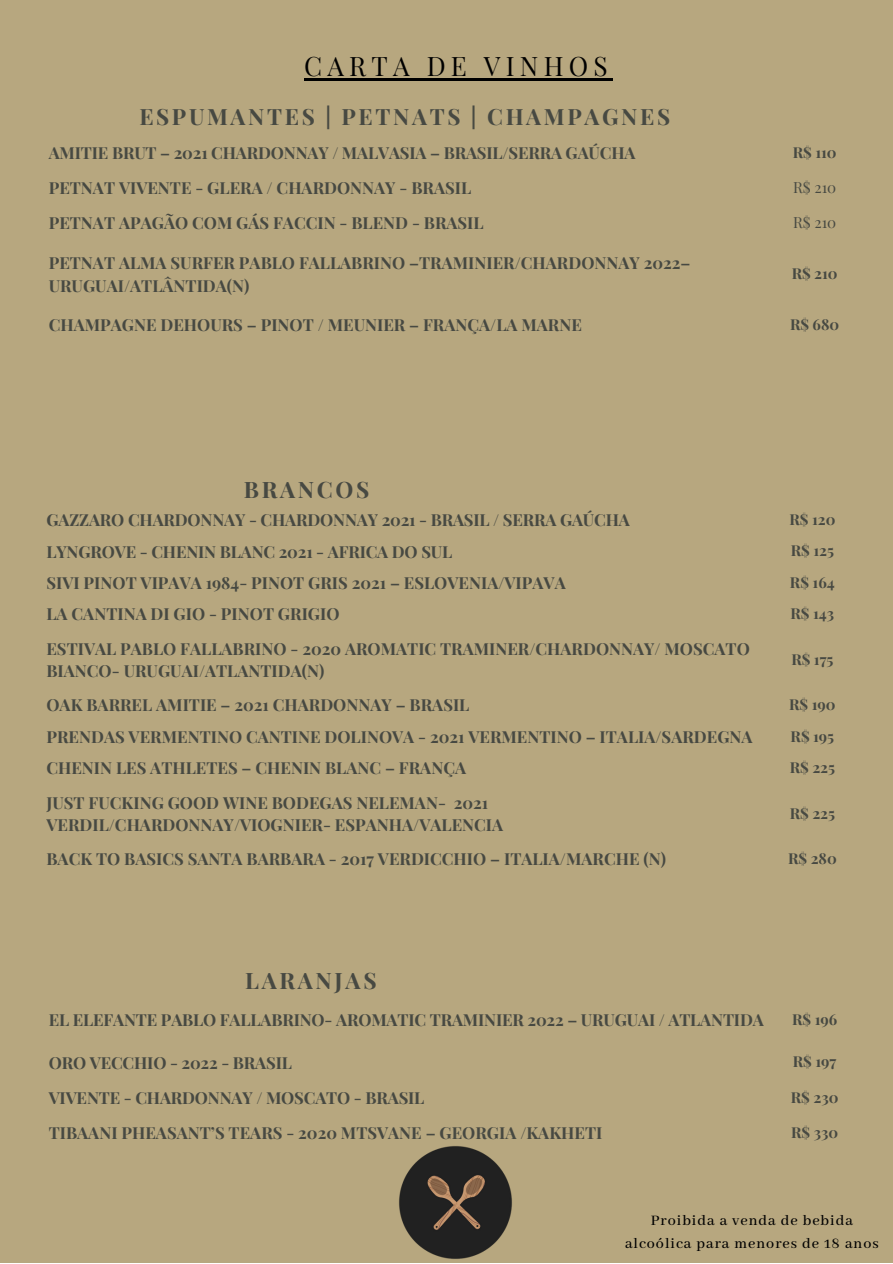
<style>
.page{position:relative;width:893px;height:1264px;background:#fff}
.page>*{position:absolute;margin:0;border:0;box-sizing:border-box;transform-origin:0 0}
.t1{font:26.25px "Playfair Display";letter-spacing:.2em;color:#000}
.t2{font:700 22.65px "Playfair Display";letter-spacing:.115em;color:#474942}
.t3{font:700 22.5px "Playfair Display";letter-spacing:.115em;color:#474942}
.t4{font:700 16.65px/22.5px "Playfair Display";color:#474942}
.t5{font:500 16.05px/22.5px "Abhaya Libre";letter-spacing:.06em;color:#000;text-align:center}
.t6{font:700 15.15px "Playfair Display";color:#474942}
.t7{font:15.15px "Playfair Display";color:#474942}
</style>
<div class="page">
<div style="left:0;top:0;width:892px;height:1262px;background:#b7a77f"></div>
<hr style="left:304px;top:78px;width:309px;height:2px;background:#000">
<img style="left:399px;top:1146px;width:113px;height:113px">
<p class="t1" style="left:304px;top:47px;width:305px">CARTA DE VINHOS</p>
<p class="t3" style="left:139px;top:100px;width:532px">ESPUMANTES | PETNATS | CHAMPAGNES</p>
<p class="t4" style="left:49px;top:141px;width:588px">AMITIE BRUT – 2021 CHARDONNAY / MALVASIA – BRASIL/SERRA GAÚCHA</p>
<p class="t6" style="left:792px;top:142px;width:45px">R$ 110</p>
<p class="t4" style="left:49px;top:176px;width:424px">PETNAT VIVENTE - GLERA / CHARDONNAY - BRASIL</p>
<p class="t7" style="left:793px;top:177px;width:45px">R$ 210</p>
<p class="t4" style="left:49px;top:211px;width:436px">PETNAT APAGÃO COM GÁS FACCIN - BLEND - BRASIL</p>
<p class="t7" style="left:793px;top:212px;width:45px">R$ 210</p>
<p class="t4" style="left:49px;top:251px;width:643px">PETNAT ALMA SURFER PABLO FALLABRINO –TRAMINIER/CHARDONNAY 2022–<br>URUGUAI/ATLÂNTIDA(N)</p>
<p class="t6" style="left:791px;top:263px;width:47px">R$ 210</p>
<p class="t4" style="left:49px;top:313px;width:534px">CHAMPAGNE DEHOURS – PINOT / MEUNIER – FRANÇA/LA MARNE</p>
<p class="t6" style="left:790px;top:313px;width:51px">R$ 680</p>
<p class="t2" style="left:244px;top:473px;width:127px">BRANCOS</p>
<p class="t4" style="left:46px;top:508px;width:585px">GAZZARO CHARDONNAY - CHARDONNAY 2021 - BRASIL / SERRA GAÚCHA</p>
<p class="t6" style="left:789px;top:508px;width:47px">R$ 120</p>
<p class="t4" style="left:46px;top:539px;width:407px">LYNGROVE - CHENIN BLANC 2021 - AFRICA DO SUL</p>
<p class="t6" style="left:790px;top:540px;width:45px">R$ 125</p>
<p class="t4" style="left:46px;top:570px;width:520px">SIVI PINOT VIPAVA 1984- PINOT GRIS 2021 – ESLOVENIA/VIPAVA</p>
<p class="t6" style="left:790px;top:571px;width:46px">R$ 164</p>
<p class="t4" style="left:46px;top:602px;width:294px">LA CANTINA DI GIO - PINOT GRIGIO</p>
<p class="t6" style="left:790px;top:602px;width:45px">R$ 143</p>
<p class="t4" style="left:46px;top:636px;width:705px">ESTIVAL PABLO FALLABRINO - 2020 AROMATIC TRAMINER/CHARDONNAY/ MOSCATO<br>BIANCO- URUGUAI/ATLANTIDA(N)</p>
<p class="t6" style="left:791px;top:648px;width:44px">R$ 175</p>
<p class="t4" style="left:46px;top:693px;width:424px">OAK BARREL AMITIE – 2021 CHARDONNAY – BRASIL</p>
<p class="t6" style="left:789px;top:693px;width:48px">R$ 190</p>
<p class="t4" style="left:46px;top:724px;width:707px">PRENDAS VERMENTINO CANTINE DOLINOVA - 2021 VERMENTINO – ITALIA/SARDEGNA</p>
<p class="t6" style="left:790px;top:725px;width:45px">R$ 195</p>
<p class="t4" style="left:46px;top:755px;width:421px">CHENIN LES ATHLETES – CHENIN BLANC – FRANÇA</p>
<p class="t6" style="left:789px;top:756px;width:47px">R$ 225</p>
<p class="t4" style="left:46px;top:790px;width:458px">JUST FUCKING GOOD WINE BODEGAS NELEMAN- 2021<br>VERDIL/CHARDONNAY/VIOGNIER- ESPANHA/VALENCIA</p>
<p class="t6" style="left:789px;top:802px;width:47px">R$ 225</p>
<p class="t4" style="left:46px;top:846px;width:621px">BACK TO BASICS SANTA BARBARA - 2017 VERDICCHIO – ITALIA/MARCHE (N)</p>
<p class="t6" style="left:788px;top:847px;width:50px">R$ 280</p>
<p class="t2" style="left:245px;top:964px;width:133px">LARANJAS</p>
<p class="t4" style="left:49px;top:1007px;width:716px">EL ELEFANTE PABLO FALLABRINO- AROMATIC TRAMINIER 2022 – URUGUAI / ATLANTIDA</p>
<p class="t6" style="left:792px;top:1008px;width:47px">R$ 196</p>
<p class="t4" style="left:49px;top:1050px;width:245px">ORO VECCHIO - 2022 - BRASIL</p>
<p class="t6" style="left:792px;top:1051px;width:45px">R$ 197</p>
<p class="t4" style="left:49px;top:1085px;width:377px">VIVENTE - CHARDONNAY / MOSCATO - BRASIL</p>
<p class="t6" style="left:790px;top:1086px;width:49px">R$ 230</p>
<p class="t4" style="left:49px;top:1120px;width:555px">TIBAANI PHEASANT’S TEARS - 2020 MTSVANE – GEORGIA /KAKHETI</p>
<p class="t6" style="left:791px;top:1121px;width:49px">R$ 330</p>
<p class="t5" style="left:625px;top:1210px;width:255px">Proibida a venda de bebida alcoólica para menores de 18 anos</p>
</div>
